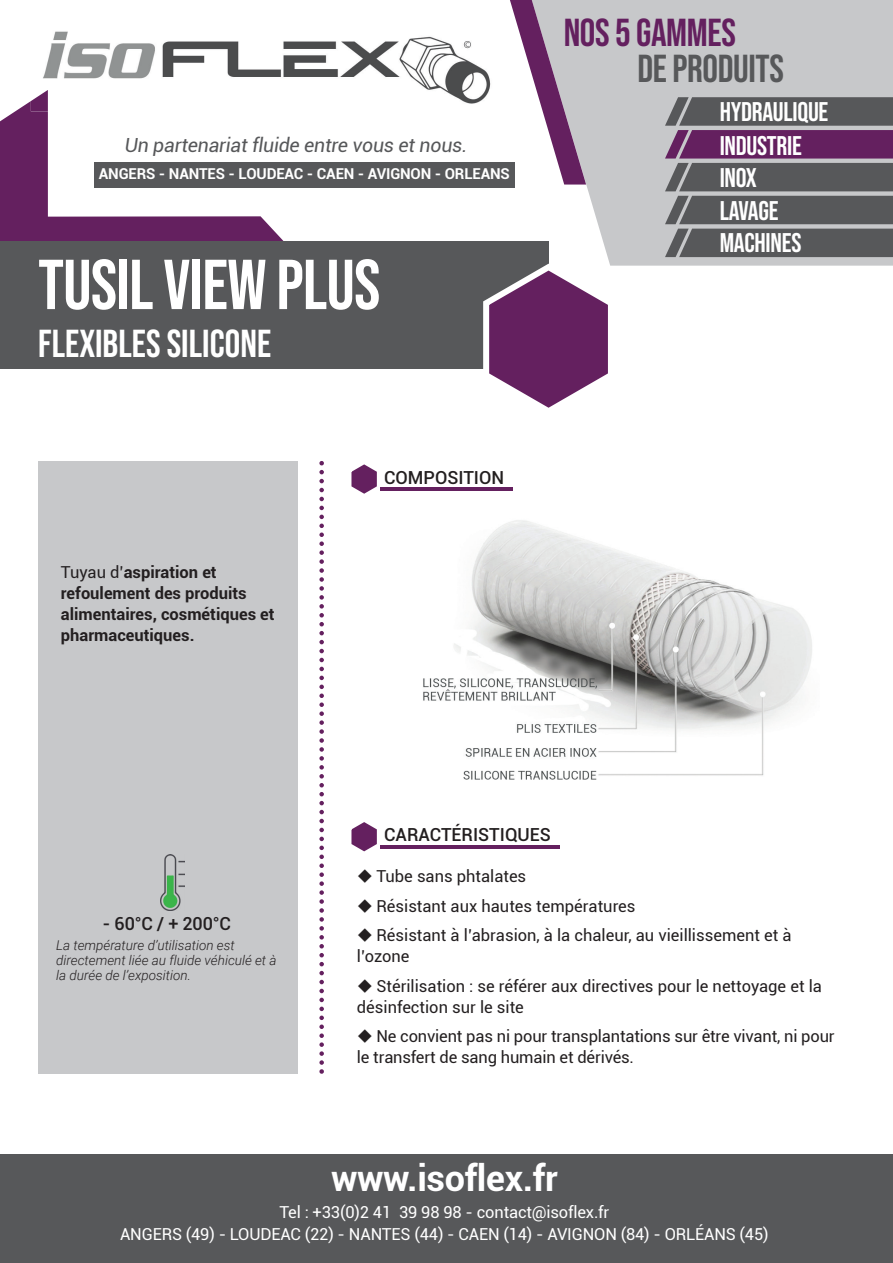
<style>
.page{position:relative;width:893px;height:1263px;background:#fff}
.page>*{position:absolute;margin:0;border:0;box-sizing:border-box;transform-origin:0 0}
.t1{font:70.5px "Bebas Neue";letter-spacing:-.01em;color:#fff}
.t2{font:39px "Bebas Neue";color:#fff}
.t3{font:39px "Bebas Neue";letter-spacing:-.01em;color:#64205f}
.t4{font:39px "Bebas Neue";letter-spacing:-.01em;color:#57585a}
.t5{font:700 36px "Roboto";letter-spacing:-.01em;color:#fff}
.t6{font:27px/32.7px "Bebas Neue";letter-spacing:-.01em;color:#fff}
.t7{font:italic 19.5px "Roboto";letter-spacing:-.01em;color:#57585a}
.t8{font:500 18px "Roboto";color:#231f20}
.t9{font:16.5px/21px "Roboto";color:#231f20}
.t10{font:16.5px/22px "Roboto";letter-spacing:-.01em;color:#fff;text-align:center}
.t11{font:700 16.5px/21px "Roboto";color:#231f20}
.t12{font:700 15px "Roboto";letter-spacing:-.01em;color:#fff}
.t13{font:italic 300 13.5px/15px "Roboto";color:#231f20}
.s1{font-weight:400}
</style>
<div class="page">
<div style="left:586px;top:0;width:307px;height:266px;background:#c7c8ca"></div>
<svg style="left:510px;top:0;width:76px;height:185px"></svg>
<img style="left:43px;top:31px;width:448px;height:73px">
<div style="left:94px;top:162px;width:420px;height:26px;background:#57585a"></div>
<svg style="left:665px;top:97px;width:228px;height:160px;background:#6a5f6b"></svg>
<svg style="left:0;top:101px;width:307px;height:140px"></svg>
<img style="left:31px;top:90px;width:17px;height:21px">
<div style="left:0;top:1154px;width:893px;height:109px;background:#57585a"></div>
<div style="left:38px;top:461px;width:260px;height:613px;background:#c7c8ca"></div>
<div style="left:0;top:241px;width:549px;height:128px;background:#57585a"></div>
<svg style="left:483px;top:264px;width:131px;height:144px"></svg>
<img style="left:161px;top:855px;width:24px;height:56px">
<svg style="left:351px;top:464px;width:26px;height:30px"></svg>
<hr style="left:380px;top:488px;width:133px;height:3px;background:#64205f">
<svg style="left:319px;top:461px;width:5px;height:613px"></svg>
<img style="left:423px;top:520px;width:389px;height:260px">
<svg style="left:351px;top:822px;width:26px;height:30px"></svg>
<hr style="left:380px;top:846px;width:179px;height:3px;background:#64205f">
<p class="t7" style="left:125px;top:131px;width:344px">Un partenariat fluide entre vous et nous.</p>
<p class="t12" style="left:99px;top:164px;width:412px">ANGERS - NANTES - LOUDEAC - CAEN - AVIGNON - ORLEANS</p>
<h1 class="t1" style="left:38px;top:245px;width:344px">TUSIL VIEW PLUS</h1>
<h2 class="t2" style="left:38px;top:321px;width:234px">FLEXIBLES SILICONE</h2>
<p class="t11" style="left:61px;top:561px;width:215px"><span class="s1">Tuyau d’</span>aspiration et refoulement des produits alimentaires, cosmétiques et pharmaceutiques.</p>
<p class="t8" style="left:384px;top:465px;width:121px">COMPOSITION</p>
<h2 class="t3" style="left:564px;top:11px;width:174px">NOS 5 GAMMES</h2>
<h2 class="t4" style="left:637px;top:46px;width:148px">DE PRODUITS</h2>
<h3 class="t6" style="left:720px;top:95px;width:110px">HYDRAULIQUE<br>INDUSTRIE<br>INOX<br>LAVAGE<br>MACHINES</h3>
<p class="t8" style="left:103px;top:911px;width:130px">- 60°C / + 200°C</p>
<p class="t13" style="left:56px;top:937px;width:222px">La température d’utilisation est directement liée au fluide véhiculé et à la durée de l’exposition.</p>
<p class="t8" style="left:384px;top:822px;width:168px">CARACTÉRISTIQUES</p>
<p class="t9" style="left:357px;top:865px;width:171px">◆ Tube sans phtalates</p>
<p class="t9" style="left:357px;top:895px;width:280px">◆ Résistant aux hautes températures</p>
<p class="t9" style="left:357px;top:924px;width:436px">◆ Résistant à l’abrasion, à la chaleur, au vieillissement et à l’ozone</p>
<p class="t9" style="left:357px;top:975px;width:466px">◆ Stérilisation : se référer aux directives pour le nettoyage et la désinfection sur le site</p>
<p class="t9" style="left:357px;top:1025px;width:479px">◆ Ne convient pas ni pour transplantations sur être vivant, ni pour le transfert de sang humain et dérivés.</p>
<h3 class="t5" style="left:331px;top:1153px;width:228px">www.isoflex.fr</h3>
<p class="t10" style="left:120px;top:1200px;width:650px">Tel : +33(0)2 41 39 98 98 - contact@isoflex.fr<br>ANGERS (49) - LOUDEAC (22) - NANTES (44) - CAEN (14) - AVIGNON (84) - ORLÉANS (45)</p>
</div>
